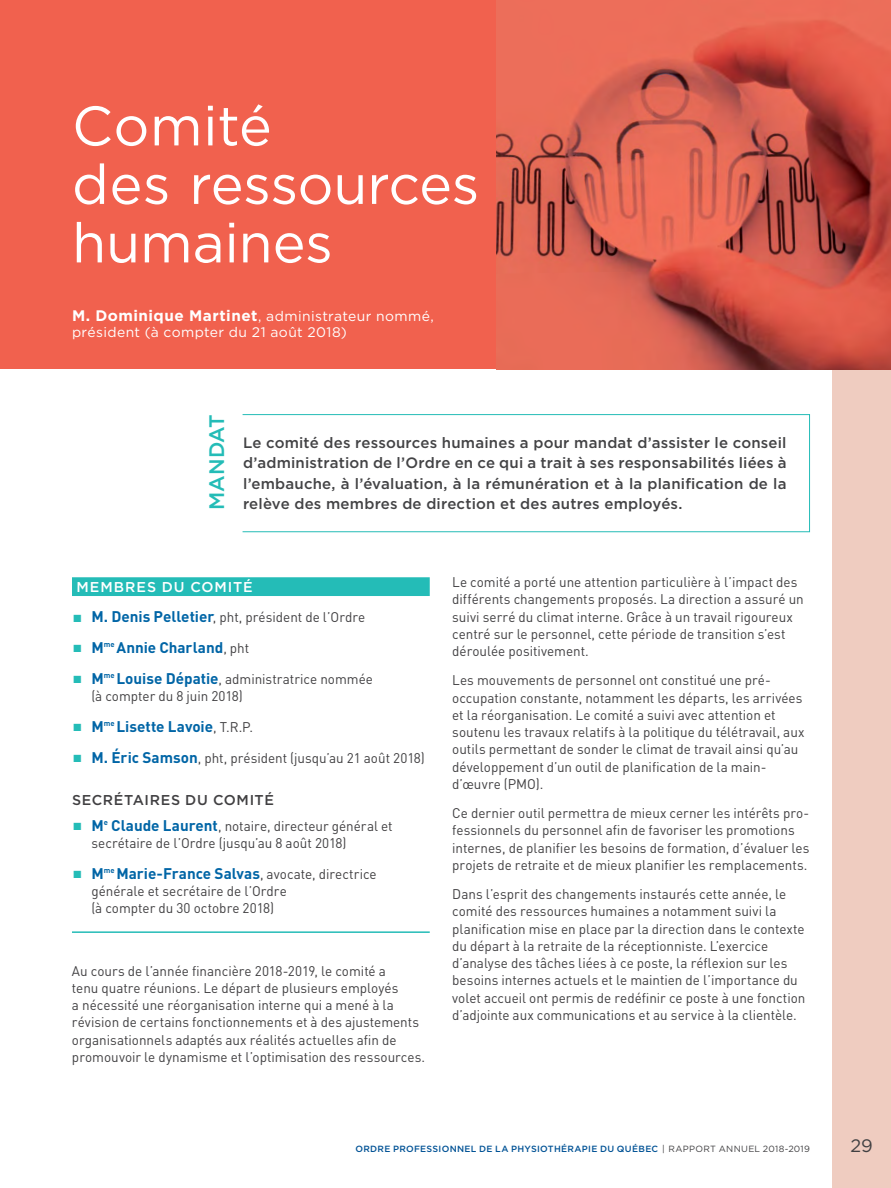
<style>
.page{position:relative;width:891px;height:1188px;background:#fff}
.page>*{position:absolute;margin:0;border:0;box-sizing:border-box;transform-origin:0 0}
.t1{font:55.5px/58.5px "Gotham HTF";letter-spacing:-.005em;color:#fff}
.t2{font:500 21px "Gotham HTF";letter-spacing:.01em;color:#24bcb7}
.t3{font:18px "Gotham HTF";color:#414042}
.t4{font:700 15.3px "DIN Pro";letter-spacing:-.005em;color:#0065a6}
.t5{font:500 15px/20.2px "Gotham HTF";letter-spacing:.015em;color:#434345;text-align:justify}
.t6{font:500 14.25px "Gotham HTF";letter-spacing:.045em;color:#414042}
.t7{font:500 14.25px "Gotham HTF";letter-spacing:.07em;color:#fff}
.t8{font:13.8px/17.2px "DIN Pro";color:#414042}
.t9{font:13.8px/16.5px "Gotham HTF";letter-spacing:.03em;color:#fff}
.t10{font:500 9px "Gotham HTF";letter-spacing:.035em;color:#005295}
.s1{font-weight:700;font-size:15.3px}
.s2{color:#24bcb7}
.s3{font-weight:700;font-size:15.3px;color:#0065a6}
.s4{font-weight:400;font-size:13.8px;color:#414042}
.s5{font-weight:400;color:#414042}
</style>
<div class="page">
<div style="left:832px;top:0;width:59px;height:1188px;background:#efccc0"></div>
<div style="left:0;top:0;width:891px;height:369px;background:#f1614e"></div>
<div style="left:72px;top:577px;width:358px;height:19px;background:#24bcb7"></div>
<hr style="left:72px;top:931px;width:358px;height:2px;background:#24bcb7">
<div style="left:242px;top:414px;width:568px;height:118px;border:1px solid #24bcb7"></div>
<img style="left:497px;top:0;width:394px;height:369px">
<h1 class="t1" style="left:72px;top:96px;width:409px">Comité<br>des ressources humaines</h1>
<p class="t9" style="left:72px;top:308px;width:364px"><span class="s1">M. Dominique Martinet</span>, administrateur nommé, président (à compter du 21 août 2018)</p>
<h2 class="t2" style="left:205px;top:510px;width:98px;rotate:-90deg">MANDAT</h2>
<p class="t5" style="left:243px;top:432px;width:545px">Le comité des ressources humaines a pour mandat d’assister le conseil d’administration de l’Ordre en ce qui a trait à ses responsabilités liées à l’embauche, à l’évaluation, à la rémunération et à la planification de la</p>
<p class="t5" style="left:243px;top:493px;width:441px">relève des membres de direction et des autres employés.</p>
<p class="t7" style="left:76px;top:579px;width:178px">MEMBRES DU COMITÉ</p>
<p class="t8" style="left:74px;top:608px;width:293px"><span class="s2">■</span> <span class="s3">M. Denis Pelletier</span>, pht, président de l’Ordre</p>
<p class="t4" style="left:74px;top:637px;width:177px"><span class="s2">■</span> M<sup>me</sup> Annie Charland<span class="s4">, pht</span></p>
<p class="t8" style="left:91px;top:670px;width:283px;text-indent:-18px"><span class="s2">■</span> <span class="s3">M</span><sup>me</sup> <span class="s3">Louise Dépatie</span>, administratrice nommée (à compter du 8 juin 2018)</p>
<p class="t4" style="left:74px;top:716px;width:181px"><span class="s2">■</span> M<sup>me</sup> Lisette Lavoie<span class="s4">, T.R.P.</span></p>
<p class="t8" style="left:74px;top:749px;width:353px"><span class="s2">■</span> <span class="s3">M. Éric Samson</span>, pht, président (jusqu’au 21 août 2018)</p>
<p class="t6" style="left:72px;top:792px;width:203px">SECRÉTAIRES DU COMITÉ</p>
<p class="t8" style="left:91px;top:817px;width:303px;text-indent:-18px"><span class="s2">■</span> <span class="s3">M</span><sup>e</sup> <span class="s3">Claude Laurent</span>, notaire, directeur général et secrétaire de l’Ordre (jusqu’au 8 août 2018)</p>
<p class="t4" style="left:74px;top:863px;width:305px"><span class="s2">■</span> M<sup>me</sup> Marie-France Salvas<span class="s4">, avocate, directrice</span></p>
<p class="t8" style="left:91px;top:882px;width:197px">générale et secrétaire de l’Ordre (à compter du 30 octobre 2018)</p>
<p class="t8" style="left:72px;top:961px;width:355px">Au cours de l’année financière 2018-2019, le comité a<br>tenu quatre réunions. Le départ de plusieurs employés<br>a nécessité une réorganisation interne qui a mené à la révision de certains fonctionnements et à des ajustements organisationnels adaptés aux réalités actuelles afin de promouvoir le dynamisme et l’optimisation des ressources.</p>
<p class="t8" style="left:452px;top:573px;width:353px">Le comité a porté une attention particulière à l’impact des différents changements proposés. La direction a assuré un suivi serré du climat interne. Grâce à un travail rigoureux centré sur le personnel, cette période de transition s’est déroulée positivement.</p>
<p class="t8" style="left:452px;top:671px;width:354px">Les mouvements de personnel ont constitué une pré&shy;occupation constante, notamment les départs, les arrivées et la réorganisation. Le comité a suivi avec attention et soutenu les travaux relatifs à la politique du télétravail, aux outils permettant de sonder le climat de travail ainsi qu’au développement d’un outil de planification de la main&shy;d’œuvre (PMO).</p>
<p class="t8" style="left:452px;top:804px;width:359px">Ce dernier outil permettra de mieux cerner les intérêts pro&shy;fessionnels du personnel afin de favoriser les promotions internes, de planifier les besoins de formation, d’évaluer les projets de retraite et de mieux planifier les remplacements.</p>
<p class="t8" style="left:452px;top:885px;width:355px">Dans l’esprit des changements instaurés cette année, le comité des ressources humaines a notamment suivi la planification mise en place par la direction dans le contexte du départ à la retraite de la réceptionniste. L’exercice d’analyse des tâches liées à ce poste, la réflexion sur les besoins internes actuels et le maintien de l’importance du volet accueil ont permis de redéfinir ce poste à une fonction d’adjointe aux communications et au service à la clientèle.</p>
<p class="t10" style="left:355px;top:1144px;width:456px">ORDRE PROFESSIONNEL DE LA PHYSIOTHÉRAPIE DU QUÉBEC <span class="s5">| RAPPORT ANNUEL 2018-2019</span></p>
<h3 class="t3" style="left:851px;top:1136px;width:24px">29</h3>
</div>
